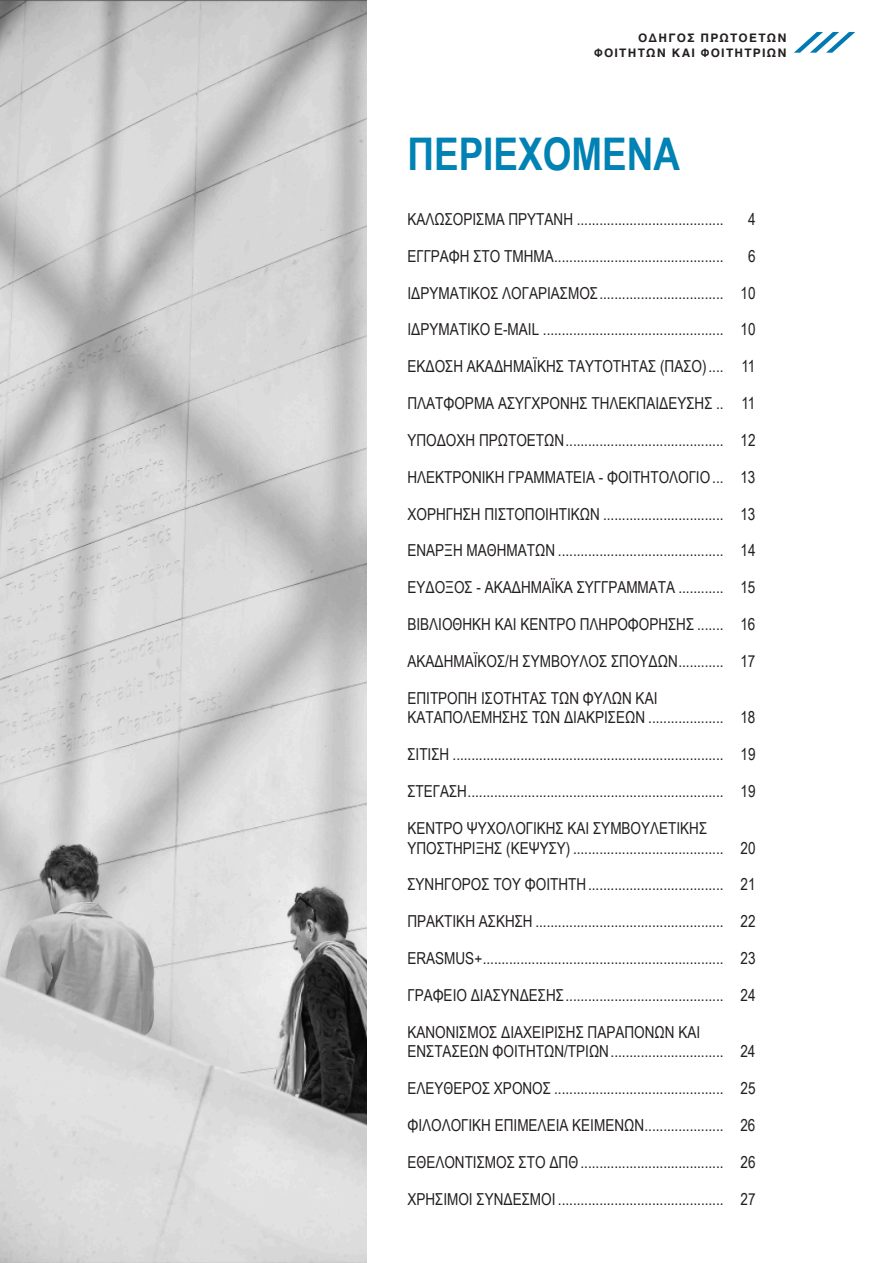
<style>
.page{position:relative;width:893px;height:1263px;background:#fff}
.page>*{position:absolute;margin:0;border:0;box-sizing:border-box;transform-origin:0 0}
.t1{font:700 45px "Arial Narrow";color:#0082b4}
.t2{font:16.5px/19.8px "Arial Narrow";color:#231f20}
.t3{font:700 12px/14.4px "Helvetica";letter-spacing:.1em;color:#231f20;text-align:right}
</style>
<div class="page">
<svg style="left:794px;top:32px;width:61px;height:21px"></svg>
<img style="left:0;top:0;width:366px;height:1263px">
<p class="t3" style="left:594px;top:31px;width:194px">ΟΔΗΓΟΣ ΠΡΩΤΟΕΤΩΝ<br>ΦΟΙΤΗΤΩΝ ΚΑΙ ΦΟΙΤΗΤΡΙΩΝ</p>
<h1 class="t1" style="left:407px;top:137px;width:274px">ΠΕΡΙΕΧΟΜΕΝΑ</h1>
<p class="t2" style="left:407px;top:211px;width:318px">ΚΑΛΩΣΟΡΙΣΜΑ ΠΡΥΤΑΝΗ .......................................</p>
<p class="t2" style="left:748px;top:211px;width:9px">4</p>
<p class="t2" style="left:407px;top:248px;width:318px">ΕΓΓΡΑΦΗ ΣΤΟ ΤΜΗΜΑ .............................................</p>
<p class="t2" style="left:748px;top:248px;width:9px">6</p>
<p class="t2" style="left:407px;top:284px;width:350px">ΙΔΡΥΜΑΤΙΚΟΣ ΛΟΓΑΡΙΑΣΜΟΣ ................................. 10</p>
<p class="t2" style="left:407px;top:321px;width:350px">ΙΔΡΥΜΑΤΙΚΟ E-MAIL ................................................ 10</p>
<p class="t2" style="left:407px;top:358px;width:350px">ΕΚΔΟΣΗ ΑΚΑΔΗΜΑΪΚΗΣ ΤΑΥΤΟΤΗΤΑΣ (ΠΑΣΟ) .... 11</p>
<p class="t2" style="left:407px;top:395px;width:350px">ΠΛΑΤΦΟΡΜΑ ΑΣΥΓΧΡΟΝΗΣ ΤΗΛΕΚΠΑΙΔΕΥΣΗΣ .. 11</p>
<p class="t2" style="left:407px;top:432px;width:350px">ΥΠΟΔΟΧΗ ΠΡΩΤΟΕΤΩΝ .......................................... 12</p>
<p class="t2" style="left:407px;top:468px;width:350px">ΗΛΕΚΤΡΟΝΙΚΗ ΓΡΑΜΜΑΤΕΙΑ - ΦΟΙΤΗΤΟΛΟΓΙΟ ... 13</p>
<p class="t2" style="left:407px;top:505px;width:350px">ΧΟΡΗΓΗΣΗ ΠΙΣΤΟΠΟΙΗΤΙΚΩΝ ................................ 13</p>
<p class="t2" style="left:407px;top:542px;width:350px">ΕΝΑΡΞΗ ΜΑΘΗΜΑΤΩΝ ............................................ 14</p>
<p class="t2" style="left:407px;top:579px;width:350px">ΕΥΔΟΞΟΣ - ΑΚΑΔΗΜΑΪΚΑ ΣΥΓΓΡΑΜΜΑΤΑ ............ 15</p>
<p class="t2" style="left:407px;top:616px;width:350px">ΒΙΒΛΙΟΘΗΚΗ ΚΑΙ ΚΕΝΤΡΟ ΠΛΗΡΟΦΟΡΗΣΗΣ ....... 16</p>
<p class="t2" style="left:407px;top:653px;width:350px">ΑΚΑΔΗΜΑΪΚΟΣ/Η ΣΥΜΒΟΥΛΟΣ ΣΠΟΥΔΩΝ ............ 17</p>
<p class="t2" style="left:407px;top:689px;width:350px">ΕΠΙΤΡΟΠΗ ΙΣΟΤΗΤΑΣ ΤΩΝ ΦΥΛΩΝ ΚΑΙ<br>ΚΑΤΑΠΟΛΕΜΗΣΗΣ ΤΩΝ ΔΙΑΚΡΙΣΕΩΝ .................... 18</p>
<p class="t2" style="left:407px;top:746px;width:350px">ΣΙΤΙΣΗ ........................................................................ 19</p>
<p class="t2" style="left:407px;top:783px;width:350px">ΣΤΕΓΑΣΗ .................................................................... 19</p>
<p class="t2" style="left:407px;top:820px;width:350px">ΚΕΝΤΡΟ ΨΥΧΟΛΟΓΙΚΗΣ ΚΑΙ ΣΥΜΒΟΥΛΕΤΙΚΗΣ<br>ΥΠΟΣΤΗΡΙΞΗΣ (ΚΕΨΥΣΥ) ........................................ 20</p>
<p class="t2" style="left:407px;top:876px;width:350px">ΣΥΝΗΓΟΡΟΣ ΤΟΥ ΦΟΙΤΗΤΗ .................................... 21</p>
<p class="t2" style="left:407px;top:913px;width:350px">ΠΡΑΚΤΙΚΗ ΑΣΚΗΣΗ .................................................. 22</p>
<p class="t2" style="left:407px;top:950px;width:350px">ERASMUS+ ................................................................ 23</p>
<p class="t2" style="left:407px;top:987px;width:350px">ΓΡΑΦΕΙΟ ΔΙΑΣΥΝΔΕΣΗΣ .......................................... 24</p>
<p class="t2" style="left:407px;top:1023px;width:350px">ΚΑΝΟΝΙΣΜΟΣ ΔΙΑΧΕΙΡΙΣΗΣ ΠΑΡΑΠΟΝΩΝ ΚΑΙ<br>ΕΝΣΤΑΣΕΩΝ ΦΟΙΤΗΤΩΝ/ΤΡΙΩΝ .............................. 24</p>
<p class="t2" style="left:407px;top:1080px;width:350px">ΕΛΕΥΘΕΡΟΣ ΧΡΟΝΟΣ ............................................. 25</p>
<p class="t2" style="left:407px;top:1117px;width:350px">ΦΙΛΟΛΟΓΙΚΗ ΕΠΙΜΕΛΕΙΑ ΚΕΙΜΕΝΩΝ ..................... 26</p>
<p class="t2" style="left:407px;top:1154px;width:350px">ΕΘΕΛΟΝΤΙΣΜΟΣ ΣΤΟ ΔΠΘ ...................................... 26</p>
<p class="t2" style="left:407px;top:1190px;width:350px">ΧΡΗΣΙΜΟΙ ΣΥΝΔΕΣΜΟΙ ............................................ 27</p>
</div>
